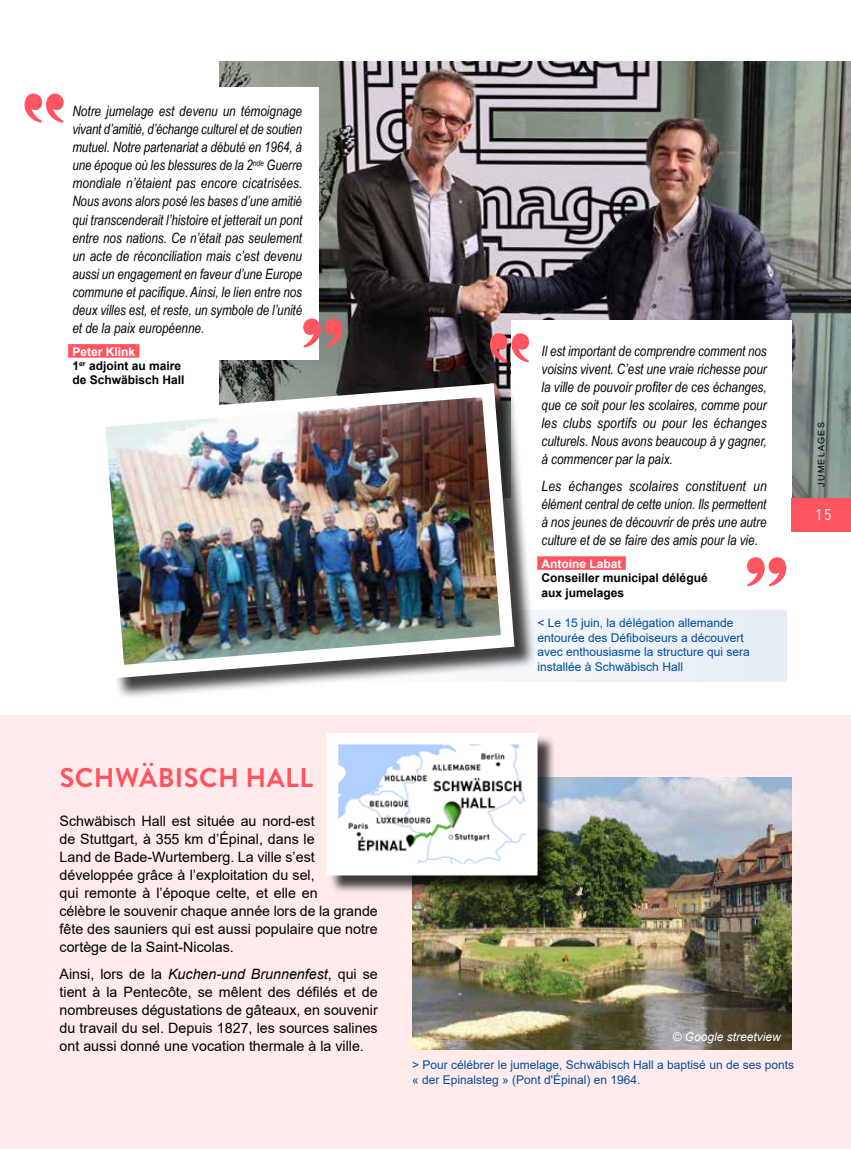
<style>
.page{position:relative;width:851px;height:1149px;background:#fff}
.page>*{position:absolute;margin:0;border:0;box-sizing:border-box;transform-origin:0 0}
.t1{font:700 27px "Brandon Grotesque";letter-spacing:.02em;color:#ff5560}
.t2{font:15px "DINOT";color:#fff;scale:.95 1}
.t3{font:italic 14.25px/18px "Arial Narrow";color:#000;text-align:justify}
.t4{font:14.25px/18px "Arial";color:#000}
.t5{font:12px/14.4px "Arial";color:#004d9a}
.t6{font:700 12px/14.4px "Arial";color:#000}
.t7{font:italic 12px "Arial";color:#fff}
.t8{font:700 12px "Arial";color:#fff}
.t9{font:9px "Arial";letter-spacing:.135em;color:#000}
.s1{color:#fff}
.s2{font-style:italic}
</style>
<div class="page">
<div style="left:274px;top:609px;width:512px;height:72px;background:#ecf1f7"></div>
<img style="left:219px;top:61px;width:631px;height:436px">
<div style="left:16px;top:87px;width:303px;height:272px;background:#fff"></div>
<div style="left:511px;top:320px;width:280px;height:289px;background:#fff"></div>
<div style="left:0;top:714px;width:850px;height:434px;background:#ffebec"></div>
<div style="left:791px;top:497px;width:59px;height:34px;background:#ff5560"></div>
<div style="left:537px;top:556px;width:88px;height:13px;background:#ff5560"></div>
<svg style="left:747px;top:557px;width:39px;height:29px"></svg>
<svg style="left:490px;top:333px;width:39px;height:29px"></svg>
<div style="left:68px;top:344px;width:71px;height:13px;background:#ff5560"></div>
<svg style="left:303px;top:318px;width:39px;height:29px"></svg>
<svg style="left:24px;top:94px;width:40px;height:29px"></svg>
<div style="left:95px;top:386px;width:441px;height:313px;background:#000;opacity:.75"></div>
<img style="left:95px;top:376px;width:426px;height:309px">
<img style="left:412px;top:777px;width:379px;height:272px">
<div style="left:329px;top:734px;width:227px;height:160px;background:#000;opacity:.75"></div>
<img style="left:339px;top:745px;width:185px;height:117px">
<div style="left:326px;top:732px;width:211px;height:143px;border:12px solid #fff"></div>
<p class="t3" style="left:72px;top:102px;width:231px">Notre jumelage est devenu un témoignage vivant d’amitié, d’échange culturel et de soutien mutuel. Notre partenariat a débuté en 1964, à une époque où les blessures de la 2<sup>nde</sup> Guerre mondiale n’étaient pas encore cicatrisées.<br>Nous avons alors posé les bases d’une amitié qui transcenderait l’histoire et jetterait un pont entre nos nations. Ce n’était pas seulement un acte de réconciliation mais c’est devenu aussi un engagement en faveur d’une Europe commune et pacifique. Ainsi, le lien entre nos deux villes est, et reste, un symbole de l’unité et de la paix européenne.</p>
<p class="t6" style="left:72px;top:344px;width:114px"><span class="s1">Peter Klink<br></span>1<sup>er</sup> adjoint au maire de Schwäbisch Hall</p>
<p class="t3" style="left:541px;top:342px;width:227px">Il est important de comprendre comment nos voisins vivent. C’est une vraie richesse pour la ville de pouvoir profiter de ces échanges, que ce soit pour les scolaires, comme pour les clubs sportifs ou pour les échanges culturels. Nous avons beaucoup à y gagner, à commencer par la paix.</p>
<p class="t3" style="left:541px;top:476px;width:227px">Les échanges scolaires constituent un élément central de cette union. Ils permettent à nos jeunes de découvrir de près une autre culture et de se faire des amis pour la vie.</p>
<p class="t8" style="left:541px;top:555px;width:82px">Antoine Labat</p>
<p class="t6" style="left:541px;top:570px;width:168px">Conseiller municipal délégué aux jumelages</p>
<p class="t5" style="left:537px;top:615px;width:214px">&lt; Le 15 juin, la délégation allemande entourée des Défiboiseurs a découvert avec enthousiasme la structure qui sera installée à Schwäbisch Hall</p>
<p class="t9" style="left:815px;top:486px;width:66px;rotate:-90deg">JUMELAGES</p>
<p class="t2" style="left:815px;top:504px;width:19px">15</p>
<h1 class="t1" style="left:60px;top:759px;width:255px">SCHWÄBISCH HALL</h1>
<p class="t4" style="left:60px;top:811px;width:319px">Schwäbisch Hall est située au nord-est<br>de Stuttgart, à 355 km d’Épinal, dans le<br>Land de Bade-Wurtemberg. La ville s’est développée grâce à l’exploitation du sel,<br>qui remonte à l’époque celte, et elle en<br>célèbre le souvenir chaque année lors de la grande fête des sauniers qui est aussi populaire que notre cortège de la Saint-Nicolas.</p>
<p class="t4" style="left:60px;top:964px;width:320px;text-align:justify">Ainsi, lors de la <span class="s2">Kuchen-und Brunnenfest</span>, qui se tient à la Pentecôte, se mêlent des défilés et de nombreuses dégustations de gâteaux, en souvenir du travail du sel. Depuis 1827, les sources salines ont aussi donné une vocation thermale à la ville.</p>
<p class="t7" style="left:672px;top:1028px;width:110px">© Google streetview</p>
<p class="t5" style="left:412px;top:1057px;width:383px">&gt; Pour célébrer le jumelage, Schwäbisch Hall a baptisé un de ses ponts « der Epinalsteg » (Pont d'Épinal) en 1964.</p>
</div>
